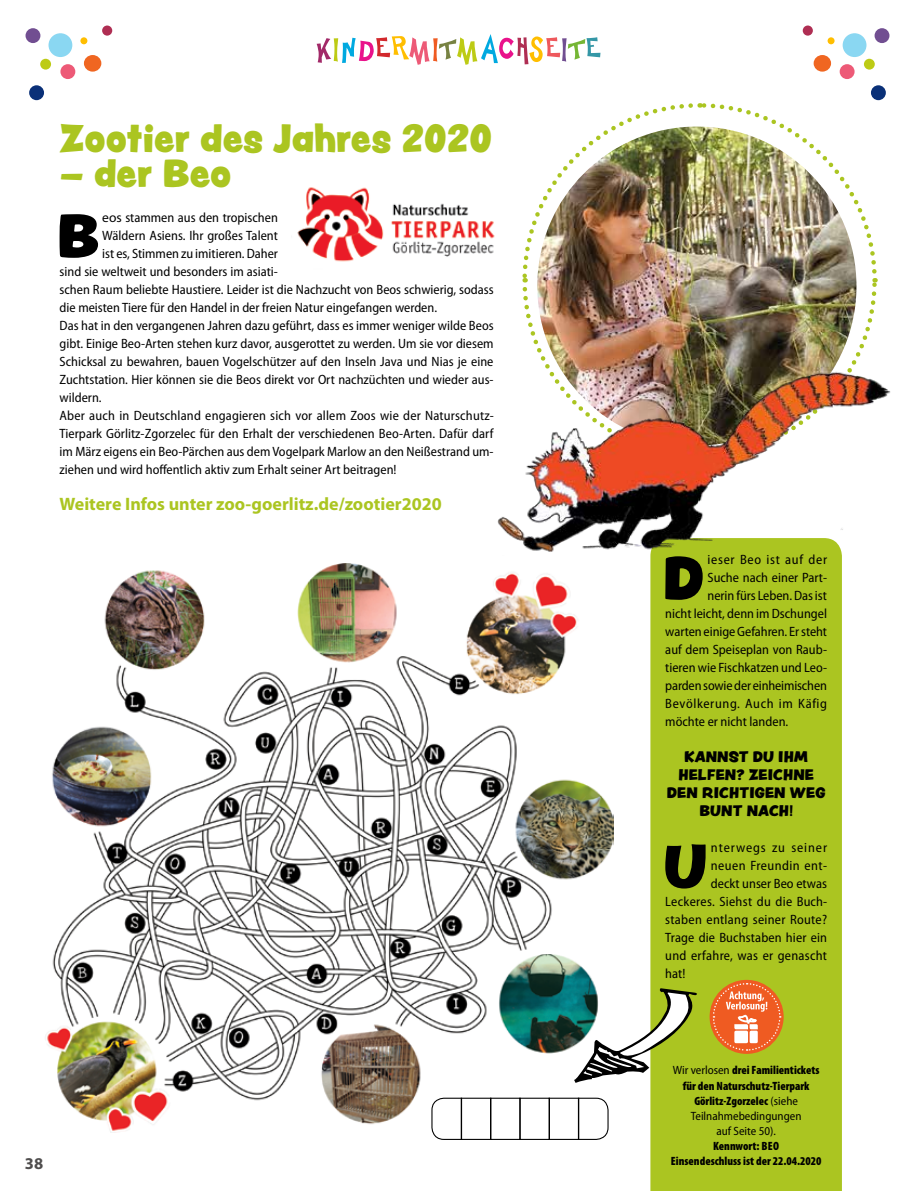
<style>
.page{position:relative;width:915px;height:1191px;background:#fff}
.page>*{position:absolute;margin:0;border:0;box-sizing:border-box;transform-origin:0 0}
.t1{font:54.3px "Peachy Keen JF";color:#000}
.t2{font:34.5px "Peachy Keen JF";color:#abc521}
.t3{font:700 18px "Myriad Pro";color:#abc521}
.t4{font:700 16.5px "Myriad Pro";color:#4f4d4d}
.t5{font:semi-condensed 13.5px "Myriad Pro";color:#000}
.t6{font:13.5px/18px "Peachy Keen JF";letter-spacing:.01em;color:#000;text-align:center}
.t7{font:semi-condensed 13.5px "Myriad Pro";letter-spacing:.02em;color:#000}
.t8{font:semi-condensed 13.5px "Myriad Pro";letter-spacing:.025em;color:#000}
.t9{font:semi-condensed 13.5px "Myriad Pro";letter-spacing:.045em;color:#000}
.t10{font:semi-condensed 13.5px "Myriad Pro";letter-spacing:.05em;color:#000}
.t11{font:semi-condensed 13.5px "Myriad Pro";letter-spacing:.03em;color:#000}
.t12{font:semi-condensed 13.5px "Myriad Pro";letter-spacing:.065em;color:#000}
.t13{font:900 condensed 12px/15px "Myriad Pro";color:#000;text-align:center}
.s1{font-stretch:normal}
.s2{font-weight:400;font-stretch:semi-condensed}
</style>
<div class="page">
<div style="left:650px;top:555px;width:191px;height:636px;background:#abc521"></div>
<svg style="left:522px;top:103px;width:356px;height:248px"></svg>
<img style="left:45px;top:564px;width:568px;height:568px">
<svg style="left:316px;top:34px;width:284px;height:31px"></svg>
<div style="left:26px;top:28px;width:14px;height:15px;background:#714e91;border-radius:50%"></div>
<div style="left:29px;top:85px;width:15px;height:15px;background:#0a3078;border-radius:50%"></div>
<div style="left:102px;top:26px;width:10px;height:10px;background:#af2e53;border-radius:50%"></div>
<div style="left:84px;top:55px;width:17px;height:17px;background:#f06621;border-radius:50%"></div>
<div style="left:60px;top:64px;width:15px;height:15px;background:#ed5a77;border-radius:50%"></div>
<div style="left:48px;top:33px;width:24px;height:24px;background:#8ad7f2;border-radius:50%"></div>
<div style="left:40px;top:59px;width:11px;height:11px;background:#bdcb15;border-radius:50%"></div>
<div style="left:80px;top:37px;width:7px;height:7px;background:#ffbe00;border-radius:50%"></div>
<div style="left:874px;top:28px;width:15px;height:15px;background:#714e91;border-radius:50%"></div>
<div style="left:870px;top:85px;width:15px;height:15px;background:#0a3078;border-radius:50%"></div>
<div style="left:802px;top:26px;width:10px;height:10px;background:#af2e53;border-radius:50%"></div>
<div style="left:813px;top:55px;width:17px;height:17px;background:#f06621;border-radius:50%"></div>
<div style="left:839px;top:64px;width:15px;height:15px;background:#ed5a77;border-radius:50%"></div>
<div style="left:842px;top:33px;width:24px;height:24px;background:#8ad7f2;border-radius:50%"></div>
<div style="left:863px;top:59px;width:11px;height:11px;background:#bdcb15;border-radius:50%"></div>
<div style="left:827px;top:37px;width:7px;height:7px;background:#ffbe00;border-radius:50%"></div>
<svg style="left:709px;top:979px;width:74px;height:75px"></svg>
<svg style="left:711px;top:982px;width:70px;height:69px;background:#e78648"></svg>
<img style="left:537px;top:126px;width:319px;height:319px;border-radius:159px">
<img style="left:297px;top:187px;width:198px;height:75px">
<img style="left:497px;top:351px;width:394px;height:204px">
<svg style="left:431px;top:1097px;width:29px;height:43px"></svg>
<div style="left:460px;top:1097px;width:31px;height:43px;border:1px solid #000"></div>
<div style="left:490px;top:1097px;width:30px;height:43px;border:1px solid #000"></div>
<div style="left:519px;top:1097px;width:30px;height:43px;border:1px solid #000"></div>
<div style="left:548px;top:1097px;width:31px;height:43px;border:1px solid #000"></div>
<svg style="left:577px;top:1097px;width:32px;height:43px"></svg>
<svg style="left:574px;top:988px;width:122px;height:94px"></svg>
<h2 class="t2" style="left:60px;top:112px;width:434px">Zootier des Jahres 2020</h2>
<h2 class="t2" style="left:60px;top:147px;width:173px">– der Beo</h2>
<h1 class="t1" style="left:57px;top:195px;width:44px">B</h1>
<p class="t5" style="left:102px;top:210px;width:177px"><span class="s1">eos</span> stammen aus den tropischen</p>
<p class="t5" style="left:102px;top:228px;width:177px">Wäldern Asiens. Ihr großes Talent</p>
<p class="t5" style="left:102px;top:246px;width:177px">ist es, Stimmen zu imitieren. Daher</p>
<p class="t5" style="left:60px;top:264px;width:220px">sind sie weltweit und besonders im asiati-</p>
<p class="t5" style="left:60px;top:282px;width:435px">schen Raum beliebte Haustiere. Leider ist die Nachzucht von Beos schwierig, sodass</p>
<p class="t5" style="left:60px;top:300px;width:379px">die meisten Tiere für den Handel in der freien Natur eingefangen werden.</p>
<p class="t5" style="left:60px;top:318px;width:435px">Das hat in den vergangenen Jahren dazu geführt, dass es immer weniger wilde Beos</p>
<p class="t5" style="left:60px;top:336px;width:435px">gibt. Einige Beo-Arten stehen kurz davor, ausgerottet zu werden. Um sie vor diesem</p>
<p class="t5" style="left:60px;top:354px;width:435px">Schicksal zu bewahren, bauen Vogelschützer auf den Inseln Java und Nias je eine</p>
<p class="t5" style="left:60px;top:372px;width:435px">Zuchtstation. Hier können sie die Beos direkt vor Ort nachzüchten und wieder aus-</p>
<p class="t5" style="left:60px;top:390px;width:44px">wildern.</p>
<p class="t5" style="left:60px;top:408px;width:435px">Aber auch in Deutschland engagieren sich vor allem Zoos wie der Naturschutz-</p>
<p class="t5" style="left:60px;top:426px;width:435px">Tierpark Görlitz-Zgorzelec für den Erhalt der verschiedenen Beo-Arten. Dafür darf</p>
<p class="t5" style="left:60px;top:444px;width:435px">im März eigens ein Beo-Pärchen aus dem Vogelpark Marlow an den Neißestrand um-</p>
<p class="t5" style="left:60px;top:462px;width:338px">ziehen und wird hoffentlich aktiv zum Erhalt seiner Art beitragen!</p>
<h3 class="t3" style="left:60px;top:492px;width:383px">Weitere Infos unter zoo-goerlitz.de/zootier2020</h3>
<p class="t4" style="left:25px;top:1152px;width:20px">38</p>
<h1 class="t1" style="left:662px;top:537px;width:43px">D</h1>
<p class="t10" style="left:707px;top:552px;width:121px">ieser Beo ist auf der</p>
<p class="t5" style="left:707px;top:570px;width:121px">Suche nach einer Part-</p>
<p class="t5" style="left:707px;top:588px;width:121px">nerin fürs Leben. Das ist</p>
<p class="t5" style="left:665px;top:606px;width:163px">nicht leicht, denn im Dschungel</p>
<p class="t5" style="left:665px;top:624px;width:163px">warten einige Gefahren. Er steht</p>
<p class="t5" style="left:665px;top:642px;width:163px">auf dem Speiseplan von Raub-</p>
<p class="t5" style="left:665px;top:660px;width:163px">tieren wie Fischkatzen und Leo-</p>
<p class="t5" style="left:665px;top:678px;width:163px">parden sowie der einheimischen</p>
<p class="t9" style="left:665px;top:696px;width:163px">Bevölkerung. Auch im Käfig</p>
<p class="t5" style="left:665px;top:714px;width:124px">möchte er nicht landen.</p>
<p class="t6" style="left:666px;top:747px;width:160px">KANNST DU IHM<br>HELFEN? ZEICHNE<br>DEN RICHTIGEN WEG<br>BUNT NACH!</p>
<h1 class="t1" style="left:663px;top:825px;width:45px">U</h1>
<p class="t12" style="left:710px;top:840px;width:118px">nterwegs zu seiner</p>
<p class="t11" style="left:710px;top:858px;width:117px">neuen Freundin ent-</p>
<p class="t5" style="left:710px;top:876px;width:117px">deckt unser Beo etwas</p>
<p class="t8" style="left:665px;top:894px;width:163px">Leckeres. Siehst du die Buch-</p>
<p class="t7" style="left:665px;top:912px;width:163px">staben entlang seiner Route?</p>
<p class="t5" style="left:665px;top:930px;width:163px">Trage die Buchstaben hier ein</p>
<p class="t7" style="left:665px;top:948px;width:163px">und erfahre, was er genascht</p>
<p class="t5" style="left:665px;top:966px;width:21px">hat!</p>
<p class="t13" style="left:672px;top:1062px;width:148px"><span class="s2">Wir verlosen</span> drei Familientickets für den Naturschutz-Tierpark<br>Görlitz-Zgorzelec <span class="s2">(siehe<br>Teilnahmebedingungen<br>auf Seite 50).</span></p>
<p class="t13" style="left:670px;top:1137px;width:152px">Kennwort: BEO<br>Einsendeschluss ist der 22.04.2020</p>
</div>
